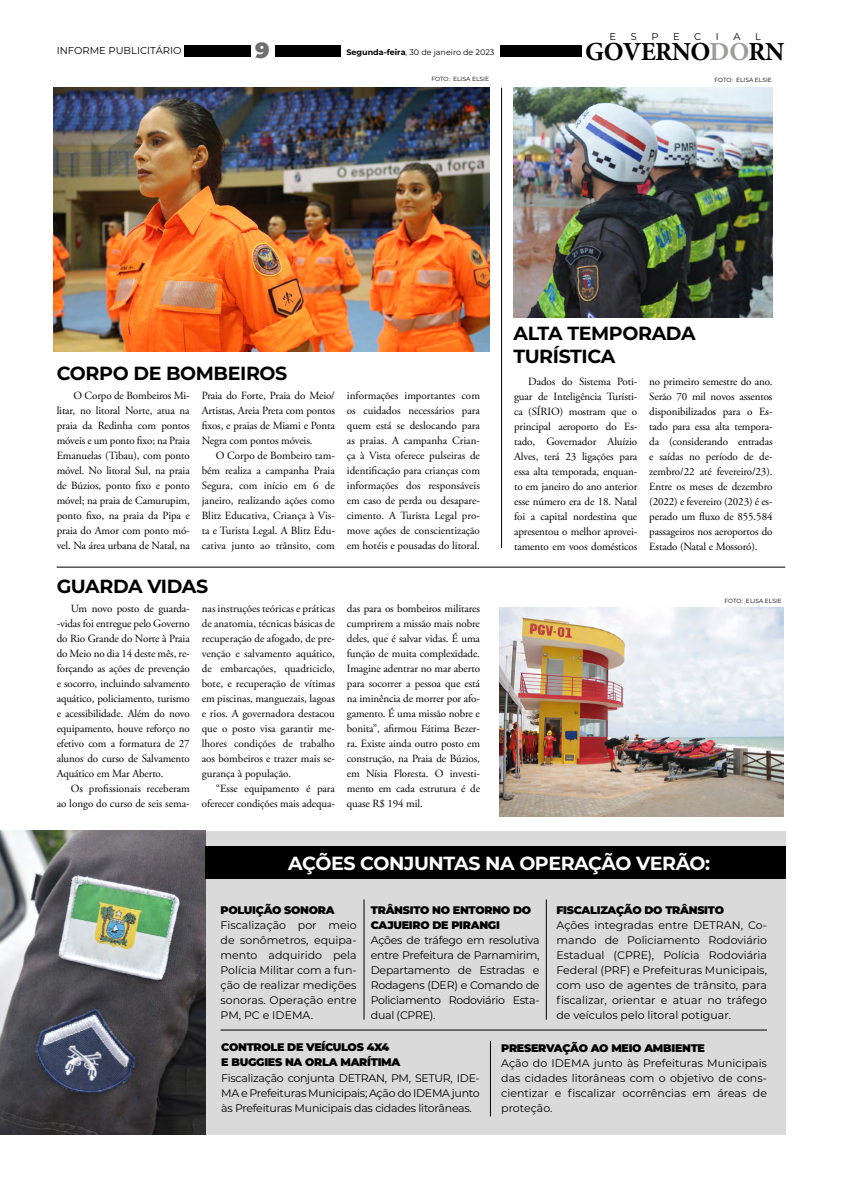
<style>
.page{position:relative;width:842px;height:1191px;background:#fff}
.page>*{position:absolute;margin:0;border:0;box-sizing:border-box;transform-origin:0 0}
.t1{font:700 26.1px "Minion Pro";letter-spacing:-.02em;color:#000}
.t2{font:900 22px "Montserrat";color:#706f6f}
.t3{font:700 19px/23px "Montserrat";letter-spacing:-.02em;color:#000}
.t4{font:700 19px "Montserrat";letter-spacing:-.02em;color:#fff}
.t5{font:11px/15px "Adobe Garamond Pro";letter-spacing:-.01em;color:#000;text-align:justify}
.t6{font:11px/15px "Montserrat";color:#000;text-align:justify}
.t7{font:900 11px/15px "Montserrat";letter-spacing:-.025em;color:#000}
.t8{font:10px "Montserrat";color:#000}
.t9{font:9.8px "Montserrat";color:#000}
.t10{font:8px "Montserrat";color:#000}
.t11{font:6px "Montserrat";color:#000}
.s1{font-weight:700}
.s2{color:#9d9d9c}
</style>
<div class="page">
<div style="left:500px;top:45px;width:81px;height:12px;background:#000"></div>
<div style="left:184px;top:45px;width:157px;height:12px;background:#000"></div>
<div style="left:251px;top:37px;width:23px;height:22px;background:#fff"></div>
<div style="left:206px;top:831px;width:579px;height:303px;background:#dadada"></div>
<img style="left:513px;top:88px;width:259px;height:230px">
<img style="left:499px;top:608px;width:284px;height:208px">
<img style="left:54px;top:88px;width:435px;height:263px">
<img style="left:0;top:831px;width:206px;height:303px">
<div style="left:205px;top:846px;width:580px;height:33px;background:#000"></div>
<hr style="left:57px;top:566px;width:728px;height:1px;background:#000">
<hr style="left:501px;top:88px;width:1px;height:460px;background:#000">
<hr style="left:363px;top:899px;width:1px;height:120px;background:#000">
<hr style="left:546px;top:899px;width:1px;height:120px;background:#000">
<hr style="left:490px;top:1040px;width:1px;height:76px;background:#000">
<hr style="left:221px;top:1029px;width:546px;height:1px;background:#000">
<p class="t9" style="left:610px;top:30px;width:8px">E</p>
<p class="t9" style="left:631px;top:30px;width:8px">S</p>
<p class="t9" style="left:651px;top:30px;width:9px">P</p>
<p class="t9" style="left:673px;top:30px;width:8px">E</p>
<p class="t9" style="left:694px;top:30px;width:9px">C</p>
<p class="t9" style="left:716px;top:30px;width:4px">I</p>
<p class="t9" style="left:733px;top:30px;width:9px">A</p>
<p class="t9" style="left:755px;top:30px;width:7px">L</p>
<h2 class="t2" style="left:255px;top:34px;width:16px">9</h2>
<p class="t8" style="left:57px;top:44px;width:126px">INFORME PUBLICITÁRIO</p>
<p class="t10" style="left:346px;top:47px;width:149px"><span class="s1">Segunda-feira</span>, 30 de janeiro de 2023</p>
<h1 class="t1" style="left:585px;top:33px;width:201px">GOVERNO<span class="s2">DO</span>RN</h1>
<p class="t11" style="left:432px;top:75px;width:59px">FOTO: ELISA ELSIE</p>
<p class="t11" style="left:714px;top:76px;width:59px">FOTO: ELISA ELSIE</p>
<h3 class="t3" style="left:57px;top:360px;width:232px">CORPO DE BOMBEIROS</h3>
<p class="t5" style="left:57px;top:388px;width:135px;text-indent:17px">O Corpo de Bombeiros Mi&shy;litar, no litoral Norte, atua na praia da Redinha com pontos móveis e um ponto fixo; na Praia Emanuelas (Tibau), com ponto móvel. No litoral Sul, na praia de Búzios, ponto fixo e ponto móvel; na praia de Camurupim, ponto fixo, na praia da Pipa e praia do Amor com ponto mó&shy;vel. Na área urbana de Natal, na</p>
<p class="t5" style="left:202px;top:388px;width:135px">Praia do Forte, Praia do Meio/ Artistas, Areia Preta com pontos fixos, e praias de Miami e Ponta Negra com pontos móveis.</p>
<p class="t5" style="left:202px;top:448px;width:135px;text-indent:14px">O Corpo de Bombeiro tam&shy;bém realiza a campanha Praia Segura, com início em 6 de janeiro, realizando ações como Blitz Educativa, Criança à Vis&shy;ta e Turista Legal. A Blitz Edu&shy;cativa junto ao trânsito, com</p>
<h3 class="t3" style="left:57px;top:573px;width:153px">GUARDA VIDAS</h3>
<p class="t5" style="left:57px;top:601px;width:135px;text-indent:14px">Um novo posto de guarda--vidas foi entregue pelo Governo do Rio Grande do Norte à Praia do Meio no dia 14 deste mês, re&shy;forçando as ações de prevenção e socorro, incluindo salvamento aquático, policiamento, turismo e acessibilidade. Além do novo equipamento, houve reforço no efetivo com a formatura de 27 alunos do curso de Salvamento Aquático em Mar Aberto.</p>
<p class="t5" style="left:57px;top:781px;width:135px;text-align:right">Os profissionais receberam<br>ao longo do curso de seis sema-</p>
<p class="t5" style="left:202px;top:601px;width:135px">nas instruções teóricas e práticas de anatomia, técnicas básicas de recuperação de afogado, de pre&shy;venção e salvamento aquático, de embarcações, quadriciclo, bote, e recuperação de vítimas em piscinas, manguezais, lagoas e rios. A governadora destacou que o posto visa garantir me&shy;lhores condições de trabalho aos bombeiros e trazer mais se&shy;gurança à população.</p>
<p class="t5" style="left:202px;top:781px;width:135px;text-align:right">“Esse equipamento é para oferecer condições mais adequa-</p>
<p class="t5" style="left:347px;top:388px;width:135px">informações importantes com os cuidados necessários para quem está se deslocando para as praias. A campanha Crian&shy;ça à Vista oferece pulseiras de identificação para crianças com informações dos responsáveis em caso de perda ou desapare&shy;cimento. A Turista Legal pro&shy;move ações de conscientização em hotéis e pousadas do litoral.</p>
<p class="t5" style="left:347px;top:601px;width:135px">das para os bombeiros militares cumprirem a missão mais nobre deles, que é salvar vidas. É uma função de muita complexidade.<br>Imagine adentrar no mar aberto para socorrer a pessoa que está na iminência de morrer por afo&shy;gamento. É uma missão nobre e bonita”, afirmou Fátima Bezer&shy;ra. Existe ainda outro posto em construção, na Praia de Búzios, em Nísia Floresta. O investi&shy;mento em cada estrutura é de quase R$ 194 mil.</p>
<h3 class="t3" style="left:513px;top:321px;width:184px">ALTA TEMPORADA<br>TURÍSTICA</h3>
<p class="t5" style="left:514px;top:374px;width:125px;text-indent:14px">Dados do Sistema Poti&shy;guar de Inteligência Turísti&shy;ca (SÍRIO) mostram que o principal aeroporto do Es&shy;tado, Governador Aluízio Alves, terá 23 ligações para essa alta temporada, enquan&shy;to em janeiro do ano anterior esse número era de 18. Natal foi a capital nordestina que apresentou o melhor aprovei&shy;tamento em voos domésticos</p>
<p class="t5" style="left:649px;top:374px;width:125px">no primeiro semestre do ano.<br>Serão 70 mil novos assentos disponibilizados para o Es&shy;tado para essa alta tempora&shy;da (considerando entradas e saídas no período de de&shy;zembro/22 até fevereiro/23).<br>Entre os meses de dezembro (2022) e fevereiro (2023) é es&shy;perado um fluxo de 855.584 passageiros nos aeroportos do Estado (Natal e Mossoró).</p>
<p class="t11" style="left:724px;top:596px;width:59px">FOTO: ELISA ELSIE</p>
<h3 class="t4" style="left:288px;top:849px;width:424px">AÇÕES CONJUNTAS NA OPERAÇÃO VERÃO:</h3>
<p class="t7" style="left:221px;top:902px;width:116px">POLUIÇÃO SONORA</p>
<p class="t6" style="left:221px;top:917px;width:138px">Fiscalização por meio de sonômetros, equipa&shy;mento adquirido pela Polícia Militar com a fun&shy;ção de realizar medições sonoras. Operação entre PM, PC e IDEMA.</p>
<p class="t7" style="left:556px;top:902px;width:169px">FISCALIZAÇÃO DO TRÂNSITO</p>
<p class="t6" style="left:556px;top:917px;width:212px">Ações integradas entre DETRAN, Co&shy;mando de Policiamento Rodoviário Estadual (CPRE), Polícia Rodoviária Federal (PRF) e Prefeituras Municipais, com uso de agentes de trânsito, para fiscalizar, orientar e atuar no tráfego de veículos pelo litoral potiguar.</p>
<p class="t7" style="left:501px;top:1039px;width:205px">PRESERVAÇÃO AO MEIO AMBIENTE</p>
<p class="t6" style="left:501px;top:1055px;width:267px">Ação do IDEMA junto às Prefeituras Municipais das cidades litorâneas com o objetivo de cons&shy;cientizar e fiscalizar ocorrências em áreas de proteção.</p>
<p class="t7" style="left:371px;top:902px;width:162px">TRÂNSITO NO ENTORNO DO<br>CAJUEIRO DE PIRANGI</p>
<p class="t6" style="left:371px;top:932px;width:170px">Ações de tráfego em resolutiva entre Prefeitura de Parnamirim, Departamento de Estradas e Rodagens (DER) e Comando de Policiamento Rodoviário Esta&shy;dual (CPRE).</p>
<p class="t7" style="left:221px;top:1039px;width:181px">CONTROLE DE VEÍCULOS 4X4<br>E BUGGIES NA ORLA MARÍTIMA</p>
<p class="t6" style="left:221px;top:1069px;width:260px">Fiscalização conjunta DETRAN, PM, SETUR, IDE-MA e Prefeituras Municipais; Ação do IDEMA junto às Prefeituras Municipais das cidades litorâneas.</p>
</div>
